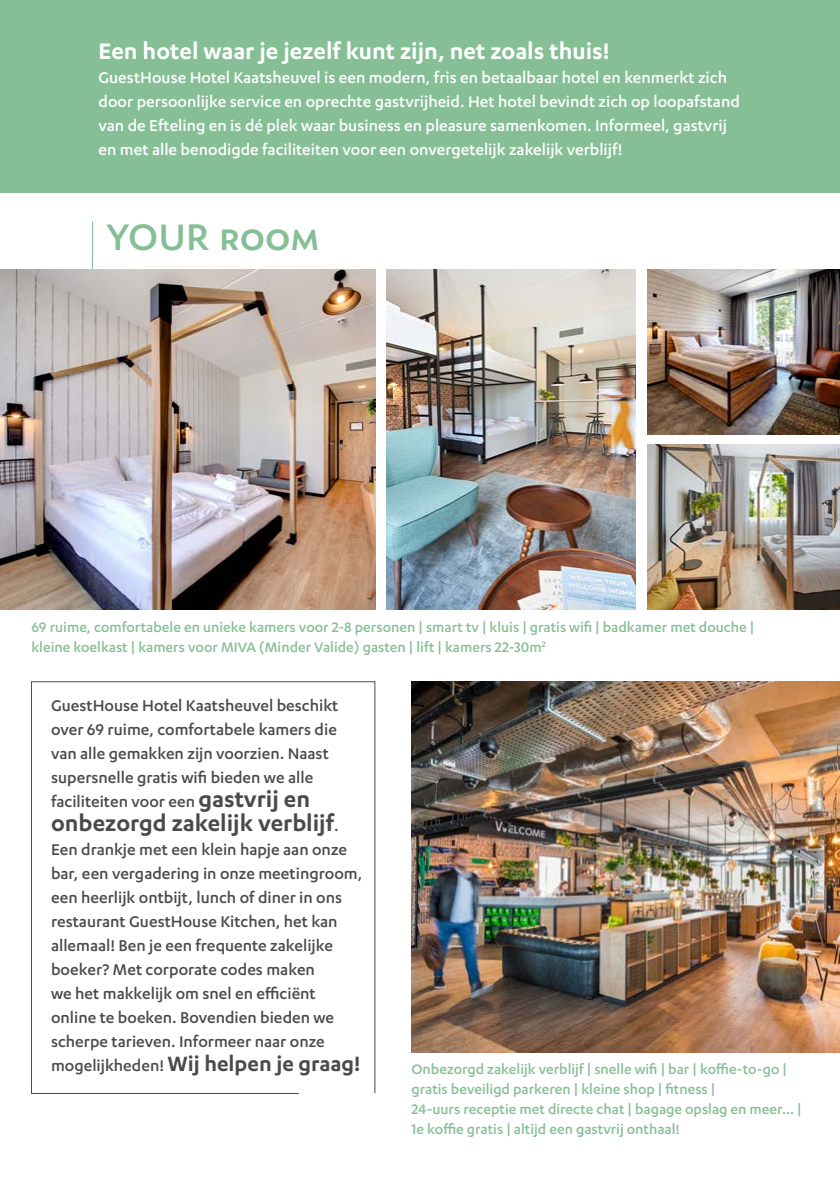
<style>
.page{position:relative;width:840px;height:1191px;background:#fff}
.page>*{position:absolute;margin:0;border:0;box-sizing:border-box;transform-origin:0 0}
.t1{font:600 38.4px "Assemblage";color:#86bf95}
.t2{font:600 26px "Karbon";color:#fff}
.t3{font:600 26px "Karbon";color:#4a4a49}
.t4{font:600 24px "Karbon";color:#4a4a49}
.t5{font:500 18px/24px "Karbon";color:#4a4a49}
.t6{font:500 18px/24px "Karbon";color:#fff}
.t7{font:500 16px/20px "Karbon";color:#86bf95}
.s1{font-weight:600;font-size:26px}
.s2{font-weight:500;font-size:18px}
</style>
<div class="page">
<div style="left:0;top:0;width:839px;height:193px;background:#86bf95"></div>
<hr style="left:92px;top:222px;width:1px;height:84px;background:#86bf95">
<img style="left:647px;top:270px;width:192px;height:165px">
<img style="left:0;top:269px;width:375px;height:340px">
<img style="left:647px;top:444px;width:192px;height:165px">
<svg style="left:31px;top:681px;width:344px;height:413px"></svg>
<img style="left:386px;top:269px;width:249px;height:340px">
<img style="left:411px;top:681px;width:428px;height:371px">
<h2 class="t2" style="left:98px;top:37px;width:512px">Een hotel waar je jezelf kunt zijn, net zoals thuis!</h2>
<p class="t6" style="left:98px;top:65px;width:642px">GuestHouse Hotel Kaatsheuvel is een modern, fris en betaalbaar hotel en kenmerkt zich door persoonlijke service en oprechte gastvrijheid. Het hotel bevindt zich op loopafstand van de Efteling en is dé plek waar business en pleasure samenkomen. Informeel, gastvrij en met alle benodigde faciliteiten voor een onvergetelijk zakelijk verblijf!</p>
<h1 class="t1" style="left:106px;top:216px;width:214px">YOUR room</h1>
<p class="t7" style="left:31px;top:616px;width:724px">69 ruime, comfortabele en unieke kamers voor 2-8 personen | smart tv | kluis | gratis wifi | badkamer met douche | kleine koelkast | kamers voor MIVA (Minder Valide) gasten | lift | kamers 22-30m<sup>2</sup></p>
<p class="t5" style="left:51px;top:692px;width:289px">GuestHouse Hotel Kaatsheuvel beschikt over 69 ruime, comfortabele kamers die van alle gemakken zijn voorzien. Naast supersnelle gratis wifi bieden we alle faciliteiten voor een <span class="s1">gastvrij en</span></p>
<h2 class="t3" style="left:51px;top:808px;width:289px">onbezorgd zakelijk verblijf<span class="s2">.</span></h2>
<p class="t5" style="left:51px;top:836px;width:312px">Een drankje met een klein hapje aan onze bar, een vergadering in onze meetingroom, een heerlijk ontbijt, lunch of diner in ons restaurant GuestHouse Kitchen, het kan allemaal! Ben je een frequente zakelijke boeker? Met corporate codes maken<br>we het makkelijk om snel en efficiënt online te boeken. Bovendien bieden we scherpe tarieven. Informeer naar onze</p>
<h3 class="t4" style="left:51px;top:1050px;width:310px"><span class="s2">mogelijkheden!</span> Wij helpen je graag!</h3>
<p class="t7" style="left:411px;top:1058px;width:391px">Onbezorgd zakelijk verblijf | snelle wifi | bar | koffie-to-go | gratis beveiligd parkeren | kleine shop | fitness |<br>24-uurs receptie met directe chat | bagage opslag en meer... | 1e koffie gratis | altijd een gastvrij onthaal!</p>
</div>
